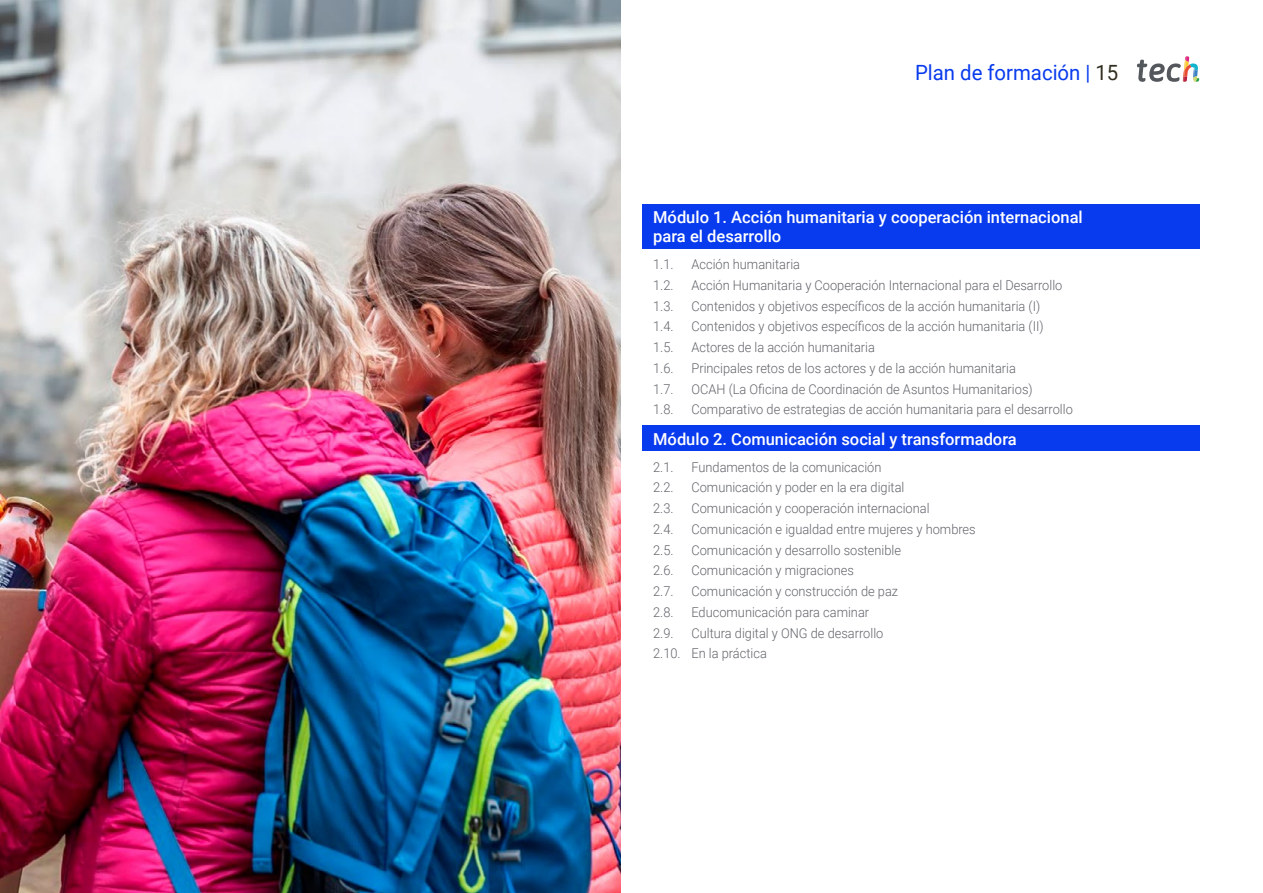
<style>
.page{position:relative;width:1263px;height:893px;background:#fff}
.page>*{position:absolute;margin:0;border:0;box-sizing:border-box;transform-origin:0 0}
.t1{font:21px "Roboto";color:#083bee}
.t2{font:500 16.5px/19.5px "Roboto";color:#fff}
.t3{font:300 13.5px/20.7px "Roboto";color:#61646a;scale:.95 1}
.s1{color:#312e20}
</style>
<div class="page">
<img style="left:0;top:0;width:621px;height:893px">
<div style="left:642px;top:204px;width:557px;height:44px;background:#083bee"></div>
<div style="left:642px;top:426px;width:557px;height:25px;background:#083bee"></div>
<svg style="left:1137px;top:56px;width:62px;height:26px"></svg>
<h1 class="t1" style="left:915px;top:57px;width:205px">Plan de formación | <span class="s1">15</span></h1>
<p class="t2" style="left:653px;top:206px;width:431px">Módulo 1. Acción humanitaria y cooperación internacional para el desarrollo</p>
<p class="t3" style="left:653px;top:253px;width:23px">1.1.</p>
<p class="t3" style="left:691px;top:253px;width:116px">Acción humanitaria</p>
<p class="t3" style="left:653px;top:274px;width:23px">1.2.</p>
<p class="t3" style="left:691px;top:274px;width:392px">Acción Humanitaria y Cooperación Internacional para el Desarrollo</p>
<p class="t3" style="left:653px;top:295px;width:23px">1.3.</p>
<p class="t3" style="left:691px;top:295px;width:369px">Contenidos y objetivos específicos de la acción humanitaria (I)</p>
<p class="t3" style="left:653px;top:316px;width:23px">1.4.</p>
<p class="t3" style="left:691px;top:316px;width:372px">Contenidos y objetivos específicos de la acción humanitaria (II)</p>
<p class="t3" style="left:653px;top:336px;width:23px">1.5.</p>
<p class="t3" style="left:691px;top:336px;width:195px">Actores de la acción humanitaria</p>
<p class="t3" style="left:653px;top:357px;width:23px">1.6.</p>
<p class="t3" style="left:691px;top:357px;width:343px">Principales retos de los actores y de la acción humanitaria</p>
<p class="t3" style="left:653px;top:378px;width:23px">1.7.</p>
<p class="t3" style="left:691px;top:378px;width:361px">OCAH (La Oficina de Coordinación de Asuntos Humanitarios)</p>
<p class="t3" style="left:653px;top:399px;width:23px">1.8.</p>
<p class="t3" style="left:691px;top:399px;width:403px">Comparativo de estrategias de acción humanitaria para el desarrollo</p>
<p class="t2" style="left:653px;top:428px;width:365px">Módulo 2. Comunicación social y transformadora</p>
<p class="t3" style="left:653px;top:456px;width:23px">2.1.</p>
<p class="t3" style="left:691px;top:456px;width:202px">Fundamentos de la comunicación</p>
<p class="t3" style="left:653px;top:477px;width:23px">2.2.</p>
<p class="t3" style="left:691px;top:477px;width:226px">Comunicación y poder en la era digital</p>
<p class="t3" style="left:653px;top:498px;width:23px">2.3.</p>
<p class="t3" style="left:691px;top:498px;width:252px">Comunicación y cooperación internacional</p>
<p class="t3" style="left:653px;top:518px;width:23px">2.4.</p>
<p class="t3" style="left:691px;top:518px;width:301px">Comunicación e igualdad entre mujeres y hombres</p>
<p class="t3" style="left:653px;top:539px;width:23px">2.5.</p>
<p class="t3" style="left:691px;top:539px;width:222px">Comunicación y desarrollo sostenible</p>
<p class="t3" style="left:653px;top:560px;width:23px">2.6.</p>
<p class="t3" style="left:691px;top:560px;width:173px">Comunicación y migraciones</p>
<p class="t3" style="left:653px;top:581px;width:23px">2.7.</p>
<p class="t3" style="left:691px;top:581px;width:219px">Comunicación y construcción de paz</p>
<p class="t3" style="left:653px;top:601px;width:23px">2.8.</p>
<p class="t3" style="left:691px;top:601px;width:189px">Educomunicación para caminar</p>
<p class="t3" style="left:653px;top:622px;width:23px">2.9.</p>
<p class="t3" style="left:653px;top:622px;width:244px;text-indent:38px">Cultura digital y ONG de desarrollo<br>2.10. En la práctica</p>
</div>
